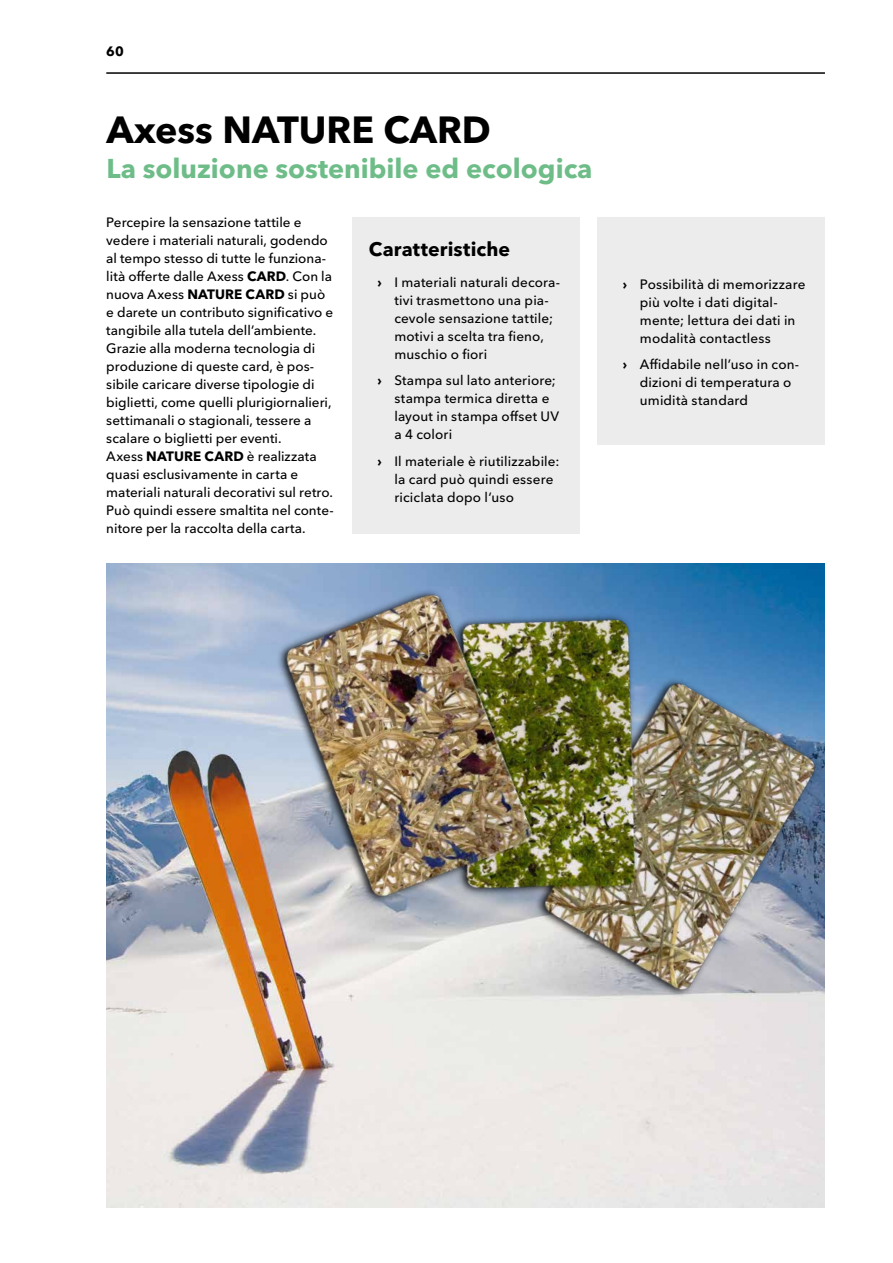
<style>
.page{position:relative;width:893px;height:1263px;background:#fff}
.page>*{position:absolute;margin:0;border:0;box-sizing:border-box;transform-origin:0 0}
.t1{font:700 37.5px "Avenir Next Cyr";color:#000}
.t2{font:700 27px "Avenir Next Cyr";color:#6ebd88}
.t3{font:700 19.5px "Avenir Next Cyr";letter-spacing:.005em;color:#000}
.t4{font:500 13.5px/18px "Avenir Next Cyr";letter-spacing:.005em;color:#000}
.t5{font:700 13.5px "Avenir Next Cyr";color:#000}
.s1{font-weight:700}
</style>
<div class="page">
<hr style="left:106px;top:72px;width:719px;height:2px;background:#000">
<div style="left:352px;top:217px;width:227px;height:316px;background:#ececec"></div>
<div style="left:597px;top:217px;width:228px;height:228px;background:#ececec"></div>
<img style="left:106px;top:563px;width:719px;height:645px">
<img style="left:233px;top:563px;width:592px;height:460px">
<p class="t5" style="left:106px;top:43px;width:19px">60</p>
<h1 class="t1" style="left:106px;top:107px;width:386px">Axess NATURE CARD</h1>
<h2 class="t2" style="left:106px;top:152px;width:488px">La soluzione sostenibile ed ecologica</h2>
<p class="t4" style="left:106px;top:214px;width:229px">Percepire la sensazione tattile e vedere i materiali naturali, godendo al tempo stesso di tutte le funziona&shy;lità offerte dalle Axess <span class="s1">CARD</span>. Con la nuova Axess <span class="s1">NATURE CARD</span> si può e darete un contributo significativo e tangibile alla tutela dell’ambiente.<br>Grazie alla moderna tecnologia di produzione di queste card, è pos&shy;sibile caricare diverse tipologie di biglietti, come quelli plurigiornalieri, settimanali o stagionali, tessere a scalare o biglietti per eventi.<br>Axess <span class="s1">NATURE CARD</span> è realizzata quasi esclusivamente in carta e materiali naturali decorativi sul retro.<br>Può quindi essere smaltita nel conte&shy;nitore per la raccolta della carta.</p>
<h3 class="t3" style="left:369px;top:237px;width:143px">Caratteristiche</h3>
<p class="t4" style="left:394px;top:273px;width:167px;text-indent:-17px"><span class="s1">›</span> I materiali naturali decora&shy;tivi trasmettono una pia&shy;cevole sensazione tattile; motivi a scelta tra fieno, muschio o fiori</p>
<p class="t4" style="left:394px;top:372px;width:166px;text-indent:-17px"><span class="s1">›</span> Stampa sul lato anteriore; stampa termica diretta e layout in stampa offset UV a 4 colori</p>
<p class="t4" style="left:394px;top:452px;width:167px;text-indent:-17px"><span class="s1">›</span> Il materiale è riutilizzabile: la card può quindi essere riciclata dopo l‘uso</p>
<p class="t4" style="left:640px;top:275px;width:167px;text-indent:-17px"><span class="s1">›</span> Possibilità di memorizzare più volte i dati digital&shy;mente; lettura dei dati in modalità contactless</p>
<p class="t4" style="left:640px;top:356px;width:161px;text-indent:-17px"><span class="s1">›</span> Affidabile nell’uso in con&shy;dizioni di temperatura o umidità standard</p>
</div>
